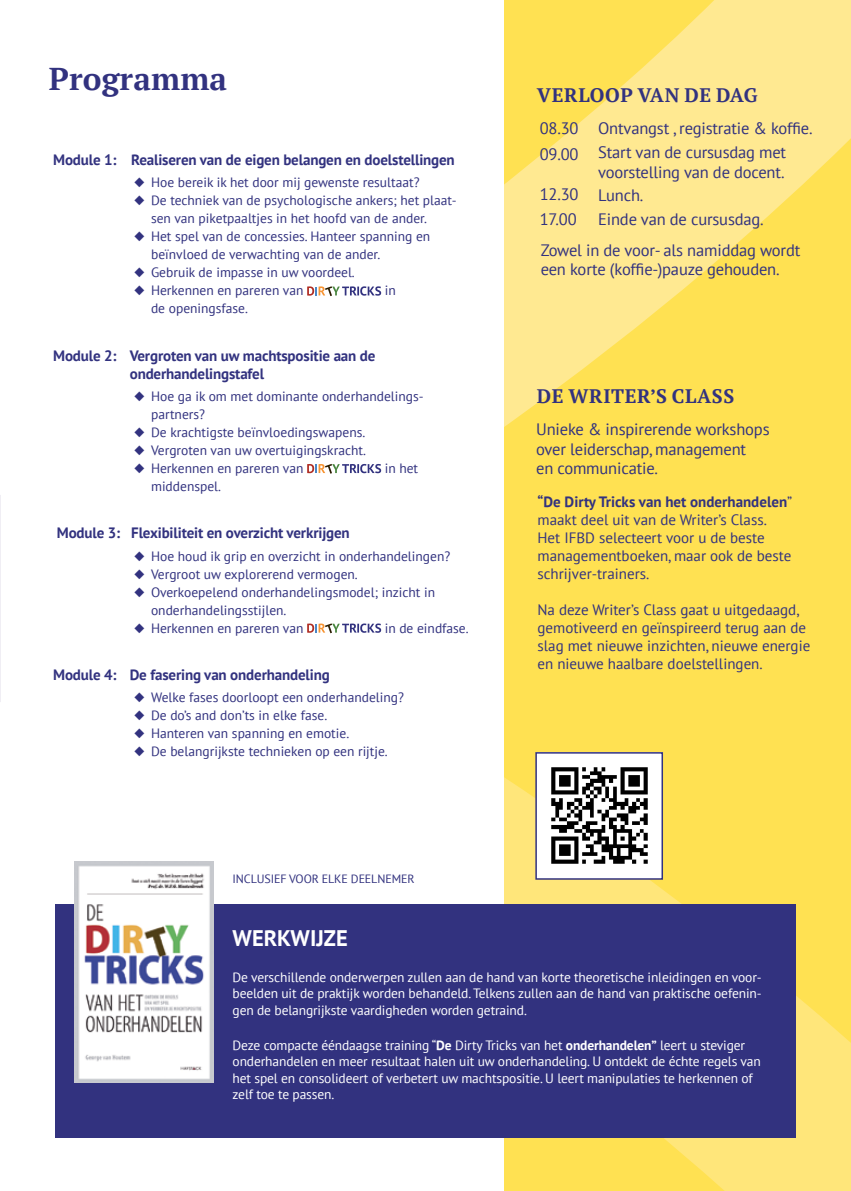
<style>
.page{position:relative;width:851px;height:1191px;background:#fff}
.page>*{position:absolute;margin:0;border:0;box-sizing:border-box;transform-origin:0 0}
.t1{font:700 31.5px "PT Serif";letter-spacing:.005em;color:#32327f}
.t2{font:700 22.5px "PT Sans";color:#fff}
.t3{font:700 19.5px "PT Serif";color:#32327f}
.t4{font:16.5px/23.7px "PT Sans";letter-spacing:-.01em;color:#32327f}
.t5{font:15px/18px "PT Sans";color:#32327f}
.t6{font:700 15px/18px "PT Sans";letter-spacing:-.01em;color:#32327f}
.t7{font:13.5px/18px "PT Sans";color:#32327f}
.t8{font:13.5px/16.5px "PT Sans";letter-spacing:-.01em;color:#fff;text-align:justify}
.t9{font:12px "PT Sans";letter-spacing:-.01em;color:#32327f}
.s1{font-weight:700}
</style>
<div class="page">
<svg style="left:504px;top:0;width:346px;height:250px;background:#ffe67d"></svg>
<svg style="left:503px;top:250px;width:347px;height:941px;background:#fee15b"></svg>
<svg style="left:0;top:495px;width:1px;height:207px"></svg>
<img style="left:538px;top:755px;width:122px;height:121px">
<div style="left:535px;top:752px;width:128px;height:127px;border:2px solid #32327f"></div>
<svg style="left:307px;top:286px;width:74px;height:10px"></svg>
<svg style="left:307px;top:464px;width:74px;height:10px"></svg>
<svg style="left:307px;top:623px;width:74px;height:10px"></svg>
<div style="left:55px;top:904px;width:740px;height:233px;background:#32327f"></div>
<img style="left:75px;top:861px;width:138px;height:221px">
<h1 class="t1" style="left:49px;top:58px;width:180px">PROGRAMMA</h1>
<p class="t6" style="left:53px;top:150px;width:403px">Module 1: Realiseren van de eigen belangen en doelstellingen</p>
<p class="t7" style="left:134px;top:173px;width:287px">◆ Hoe bereik ik het door mij gewenste resultaat?</p>
<p class="t7" style="left:151px;top:191px;width:307px;text-indent:-17px">◆ De techniek van de psychologische ankers; het plaat&shy;sen van piketpaaltjes in het hoofd van de ander.</p>
<p class="t7" style="left:151px;top:227px;width:281px;text-indent:-17px">◆ Het spel van de concessies. Hanteer spanning en beïnvloed de verwachting van de ander.</p>
<p class="t7" style="left:134px;top:263px;width:222px">◆ Gebruik de impasse in uw voordeel.</p>
<p class="t7" style="left:134px;top:281px;width:171px">◆ Herkennen en pareren van</p>
<p class="t7" style="left:384px;top:281px;width:13px">in</p>
<p class="t7" style="left:151px;top:299px;width:98px">de openingsfase.</p>
<p class="t6" style="left:130px;top:346px;width:247px;text-indent:-77px">Module 2: Vergroten van uw machtspositie aan de onderhandelingstafel</p>
<p class="t7" style="left:151px;top:387px;width:274px;text-indent:-17px">◆ Hoe ga ik om met dominante onderhandelings&shy;partners?</p>
<p class="t7" style="left:134px;top:423px;width:233px">◆ De krachtigste beïnvloedingswapens.</p>
<p class="t7" style="left:134px;top:441px;width:234px">◆ Vergroten van uw overtuigingskracht.</p>
<p class="t7" style="left:134px;top:459px;width:171px">◆ Herkennen en pareren van</p>
<p class="t7" style="left:384px;top:459px;width:35px">in het</p>
<p class="t7" style="left:151px;top:477px;width:72px">middenspel.</p>
<p class="t6" style="left:57px;top:523px;width:294px">Module 3: Flexibiliteit en overzicht verkrijgen</p>
<p class="t7" style="left:134px;top:546px;width:318px">◆ Hoe houd ik grip en overzicht in onderhandelingen?</p>
<p class="t7" style="left:134px;top:564px;width:225px">◆ Vergroot uw explorerend vermogen.</p>
<p class="t7" style="left:151px;top:582px;width:285px;text-indent:-17px">◆ Overkoepelend onderhandelingsmodel; inzicht in onderhandelingsstijlen.</p>
<p class="t7" style="left:134px;top:618px;width:171px">◆ Herkennen en pareren van</p>
<p class="t7" style="left:384px;top:618px;width:85px">in de eindfase.</p>
<p class="t6" style="left:53px;top:665px;width:278px">Module 4: De fasering van onderhandeling</p>
<p class="t7" style="left:134px;top:688px;width:271px">◆ Welke fases doorloopt een onderhandeling?</p>
<p class="t7" style="left:134px;top:706px;width:195px">◆ De do’s and don’ts in elke fase.</p>
<p class="t7" style="left:134px;top:724px;width:217px">◆ Hanteren van spanning en emotie.</p>
<p class="t7" style="left:134px;top:742px;width:255px">◆ De belangrijkste technieken op een rijtje.</p>
<p class="t9" style="left:232px;top:871px;width:183px">INCLUSIEF VOOR ELKE DEELNEMER</p>
<h3 class="t3" style="left:537px;top:82px;width:30px">VERLOOP</h3>
<h3 class="t3" style="left:637px;top:82px;width:15px">VAN</h3>
<h3 class="t3" style="left:684px;top:82px;width:47px">DE DAG</h3>
<p class="t4" style="left:598px;top:116px;width:216px">Ontvangst , registratie &amp; koffie.<br>Start van de cursusdag met</p>
<p class="t4" style="left:598px;top:160px;width:188px">voorstelling van de docent.<br>Lunch.<br>Einde van de cursusdag.</p>
<p class="t4" style="left:540px;top:240px;width:261px;line-height:19.5px">Zowel in de voor- als namiddag wordt een korte (koffie-)pauze gehouden.</p>
<p class="t4" style="left:539px;top:116px;width:40px;line-height:25.2px">08.30<br>09.00</p>
<p class="t4" style="left:539px;top:181px;width:40px;line-height:25.2px">12.30<br>17.00</p>
<h3 class="t3" style="left:537px;top:383px;width:47px">DE WRITER</h3>
<h3 class="t3" style="left:650px;top:383px;width:35px">’S CLASS</h3>
<p class="t4" style="left:536px;top:419px;width:235px;line-height:19.5px">Unieke &amp; inspirerende workshops over leiderschap, management<br>en communicatie.</p>
<p class="t5" style="left:537px;top:492px;width:256px"><span class="s1">“De Dirty Tricks van het onderhandelen</span>” maakt deel uit van de Writer’s Class.<br>Het IFBD selecteert voor u de beste managementboeken, maar ook de beste schrijver-trainers.</p>
<p class="t5" style="left:537px;top:600px;width:274px">Na deze Writer’s Class gaat u uitgedaagd, gemotiveerd en geïnspireerd terug aan de slag met nieuwe inzichten, nieuwe energie en nieuwe haalbare doelstellingen.</p>
<h2 class="t2" style="left:232px;top:923px;width:117px">WERKWIJZE</h2>
<p class="t8" style="left:232px;top:968px;width:530px">De verschillende onderwerpen zullen aan de hand van korte theoretische inleidingen en voor&shy;beelden uit de praktijk worden behandeld. Telkens zullen aan de hand van praktische oefenin&shy;gen de belangrijkste vaardigheden worden getraind.</p>
<p class="t8" style="left:232px;top:1036px;width:529px;text-align:left">Deze compacte ééndaagse training “<span class="s1">De</span> Dirty Tricks van het <span class="s1">onderhandelen”</span> leert u steviger onderhandelen en meer resultaat halen uit uw onderhandeling. U ontdekt de échte regels van het spel en consolideert of verbetert uw machtspositie. U leert manipulaties te herkennen of zelf toe te passen.</p>
</div>
